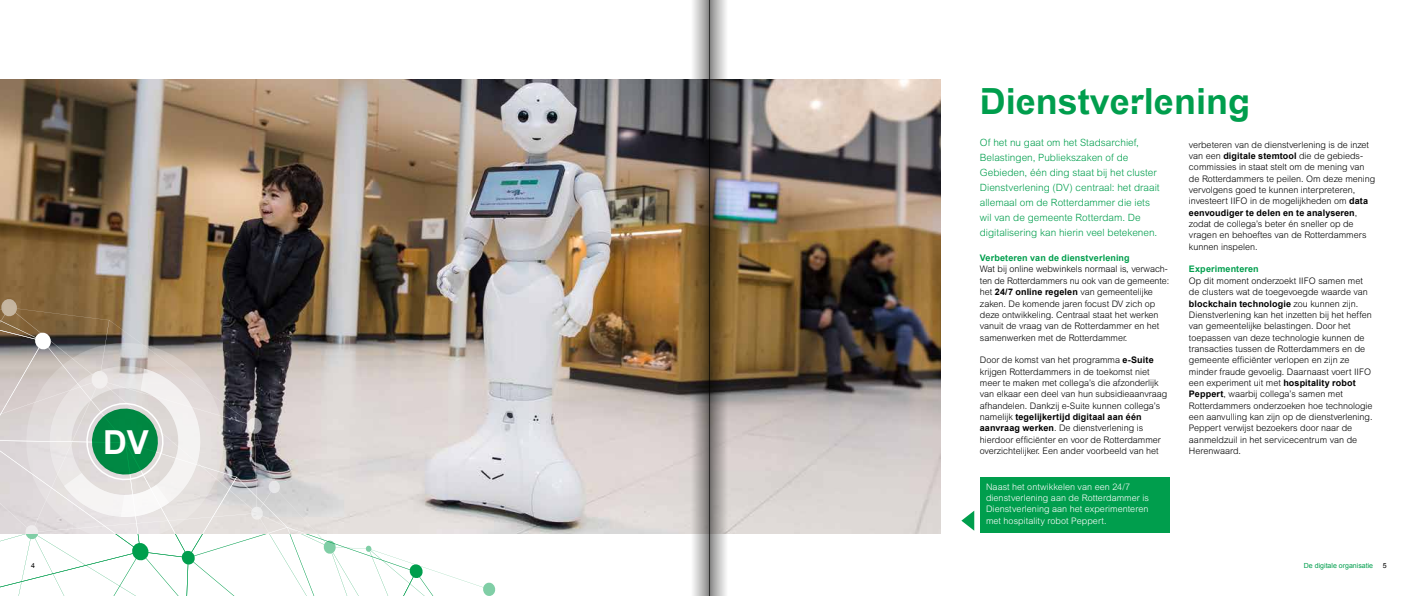
<style>
.page{position:relative;width:1418px;height:596px;background:#fff}
.page>*{position:absolute;margin:0;border:0;box-sizing:border-box;transform-origin:0 0}
.t1{font:700 36px "Arialfor Rotterdam";color:#009e4d}
.t2{font:700 33px "Arial";color:#fff}
.t3{font:300 10px/15px "Arial MT Std";color:#009e4d}
.t4{font:300 9px/11.3px "Arial MT Std";color:#000}
.t5{font:300 9px/11.3px "Arial MT Std";letter-spacing:.005em;color:#fff}
.t6{font:700 9px "Arial";letter-spacing:.015em;color:#000}
.t7{font:700 9px "Arial";letter-spacing:.015em;color:#009e4d}
.t8{font:7px "Arial";color:#009e4d}
.t9{font:7px "Arial";color:#000}
.s1{font-family:"Arial";font-weight:700}
.s2{font-family:"Arial MT Std";font-weight:300}
</style>
<div class="page">
<img style="left:0;top:79px;width:940px;height:454px">
<svg style="left:0;top:297px;width:495px;height:298px"></svg>
<svg style="left:26px;top:342px;width:197px;height:191px"></svg>
<div style="left:980px;top:477px;width:189px;height:55px;background:#009e4d"></div>
<svg style="left:961px;top:511px;width:13px;height:19px"></svg>
<svg style="left:690px;top:0;width:19px;height:595px"></svg>
<svg style="left:709px;top:0;width:18px;height:595px"></svg>
<h2 class="t2" style="left:103px;top:420px;width:47px">DV</h2>
<h1 class="t1" style="left:979px;top:81px;width:272px">Dienstverlening</h1>
<p class="t3" style="left:979px;top:135px;width:181px">Of het nu gaat om het Stadsarchief, Belastingen, Publiekszaken of de Gebieden, één ding staat bij het cluster Dienstverlening (DV) centraal: het draait allemaal om de Rotterdammer die iets wil van de gemeente Rotterdam. De digitalisering kan hierin veel betekenen.</p>
<p class="t7" style="left:979px;top:252px;width:151px">Verbeteren van de dienstverlening</p>
<p class="t4" style="left:979px;top:263px;width:191px">Wat bij online webwinkels normaal is, verwach&shy;ten de Rotterdammers nu ook van de gemeente: het <span class="s1">24/7 online regelen</span> van gemeentelijke zaken. De komende jaren focust DV zich op deze ontwikkeling. Centraal staat het werken vanuit de vraag van de Rotterdammer en het samenwerken met de Rotterdammer.</p>
<p class="t4" style="left:979px;top:354px;width:189px">Door de komst van het programma <span class="s1">e-Suite </span>krijgen Rotterdammers in de toekomst niet meer te maken met collega’s die afzonderlijk van elkaar een deel van hun subsidieaanvraag afhandelen. Dankzij e-Suite kunnen collega’s</p>
<p class="t6" style="left:979px;top:410px;width:163px"><span class="s2">namelijk</span> tegelijkertijd digitaal aan één</p>
<p class="t4" style="left:979px;top:422px;width:182px"><span class="s1">aanvraag werken</span>. De dienstverlening is hierdoor efficiënter en voor de Rotterdammer overzichtelijker. Een ander voorbeeld van het</p>
<p class="t5" style="left:986px;top:480px;width:164px">Naast het ontwikkelen van een 24/7 dienstverlening aan de Rotterdammer is Dienstverlening aan het experimenteren met hospitality robot Peppert.</p>
<p class="t4" style="left:1188px;top:139px;width:188px">verbeteren van de dienstverlening is de inzet van een <span class="s1">digitale stemtool</span> die de gebieds&shy;commissies in staat stelt om de mening van de Rotterdammers te peilen. Om deze mening vervolgens goed te kunnen interpreteren, investeert IIFO in de mogelijkheden om <span class="s1">data</span></p>
<p class="t6" style="left:1188px;top:206px;width:170px">eenvoudiger te delen en te analyseren<span class="s2">,</span></p>
<p class="t4" style="left:1188px;top:218px;width:179px">zodat de collega’s beter én sneller op de vragen en behoeftes van de Rotterdammers kunnen inspelen.</p>
<p class="t7" style="left:1188px;top:263px;width:71px">Experimenteren</p>
<p class="t4" style="left:1188px;top:275px;width:180px">Op dit moment onderzoekt IIFO samen met de clusters wat de toegevoegde waarde van</p>
<p class="t6" style="left:1188px;top:297px;width:171px">blockchain technologie <span class="s2">zou kunnen zijn.</span></p>
<p class="t4" style="left:1188px;top:309px;width:185px">Dienstverlening kan het inzetten bij het heffen van gemeentelijke belastingen. Door het toepassen van deze technologie kunnen de transacties tussen de Rotterdammers en de gemeente efficiënter verlopen en zijn ze minder fraude gevoelig. Daarnaast voert IIFO een experiment uit met <span class="s1">hospitality robot Peppert</span>, waarbij collega’s samen met Rotterdammers onderzoeken hoe technologie een aanvulling kan zijn op de dienstverlening.<br>Peppert verwijst bezoekers door naar de aanmeldzuil in het servicecentrum van de Herenwaard.</p>
<p class="t9" style="left:31px;top:560px;width:5px">4</p>
<p class="t8" style="left:1303px;top:560px;width:71px">De digitale organisatie</p>
<p class="t9" style="left:1382px;top:560px;width:5px">5</p>
</div>
